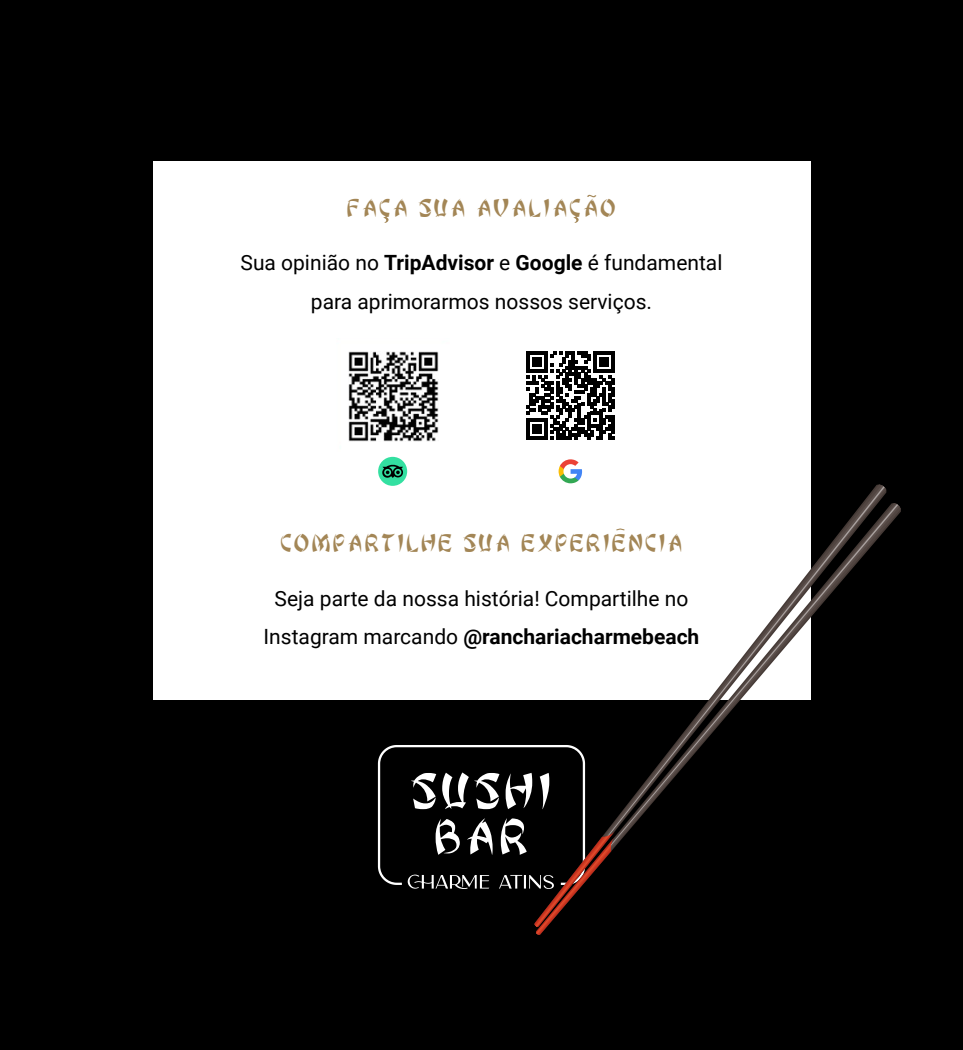
<style>
.page{position:relative;width:963px;height:1050px;background:#fff}
.page>*{position:absolute;margin:0;border:0;box-sizing:border-box;transform-origin:0 0}
.t1{font:31.5px "Bonzai";color:#a38656}
.t2{font:24.5px "Alfarn";color:#a38656}
.t3{font:21px/38.5px "Roboto";color:#000;text-align:center}
.t4{font:21px "Alfarn";color:#a38656}
.s1{font-weight:700}
</style>
<div class="page">
<div style="left:0;top:0;width:962px;height:1050px;background:#000"></div>
<div style="left:153px;top:161px;width:657px;height:538px;background:#fff"></div>
<img style="left:348px;top:351px;width:91px;height:91px">
<div style="left:378px;top:457px;width:29px;height:29px;background:#33e0a1;border-radius:50%"></div>
<svg style="left:382px;top:464px;width:21px;height:14px"></svg>
<svg style="left:558px;top:459px;width:24px;height:24px"></svg>
<svg style="left:526px;top:351px;width:88px;height:88px"></svg>
<svg style="left:383px;top:216px;width:5px;height:7px"></svg>
<svg style="left:573px;top:216px;width:5px;height:7px"></svg>
<svg style="left:536px;top:486px;width:348px;height:362px"></svg>
<svg style="left:378px;top:745px;width:236px;height:190px"></svg>
<p class="t2" style="left:586px;top:189px;width:13px">˜</p>
<h1 class="t1" style="left:346px;top:196px;width:273px">FACA SUA AVALIACAO</h1>
<p class="t3" style="left:240px;top:243px;width:483px">Sua opinião no <span class="s1">TripAdvisor</span> e <span class="s1">Google</span> é fundamental para aprimorarmos nossos serviços.</p>
<p class="t4" style="left:614px;top:524px;width:14px">ˆ</p>
<h1 class="t1" style="left:279px;top:532px;width:406px">COMPARTILHE SUA EXPERIENCIA</h1>
<p class="t3" style="left:263px;top:578px;width:437px">Seja parte da nossa história! Compartilhe no<br>Instagram marcando <span class="s1">@ranchariacharmebeach</span></p>
</div>
